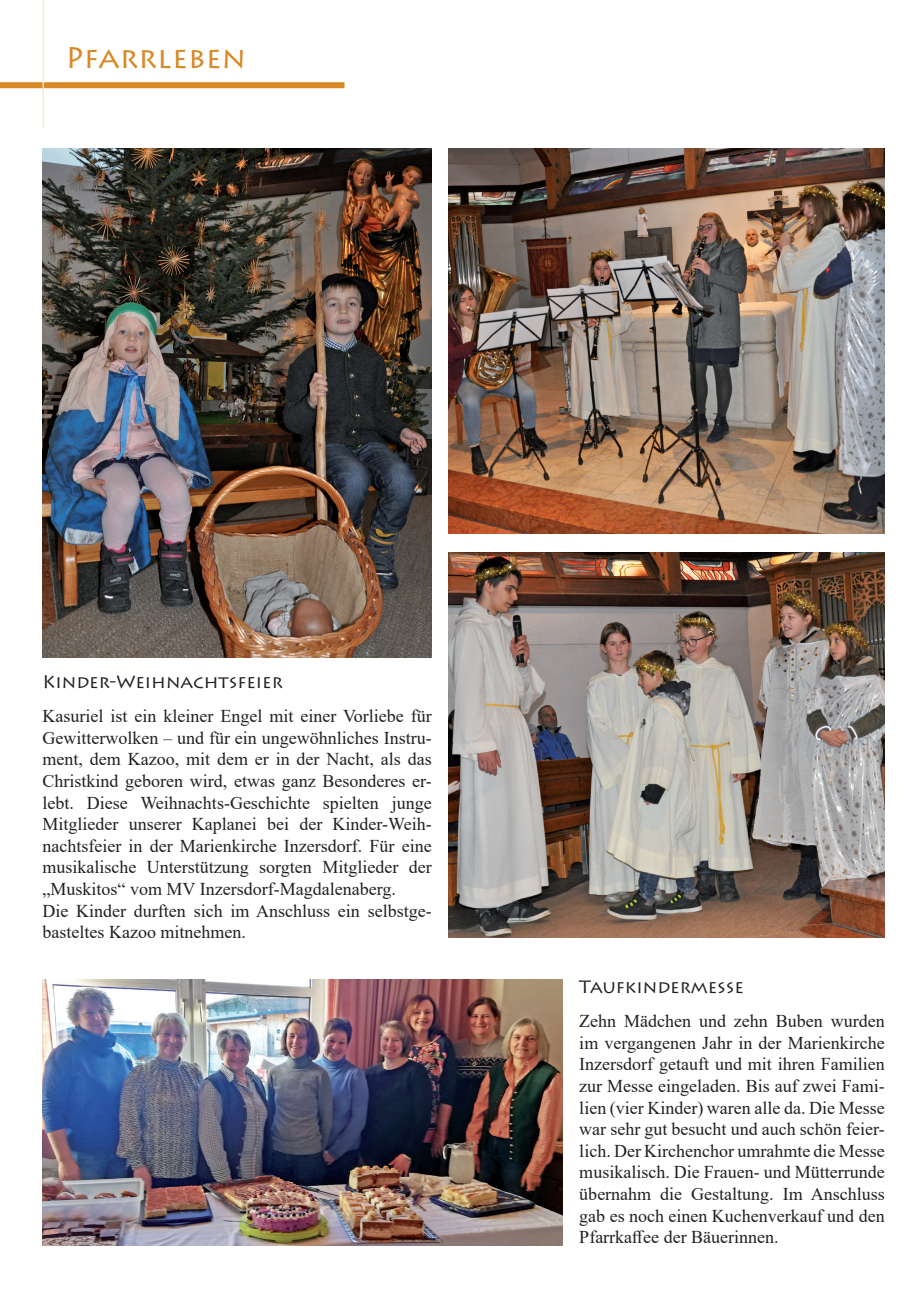
<style>
.page{position:relative;width:906px;height:1289px;background:#fff}
.page>*{position:absolute;margin:0;border:0;box-sizing:border-box;transform-origin:0 0}
.t1{font:30px "Lithos Pro";letter-spacing:.005em;color:#d88825}
.t2{font:18px/21.6px "Times New Roman";color:#231f20}
.t3{font:18px "Lithos Pro";color:#231f20}
</style>
<div class="page">
<img style="left:449px;top:149px;width:435px;height:385px">
<img style="left:449px;top:552px;width:435px;height:385px">
<img style="left:43px;top:149px;width:389px;height:508px">
<div style="left:0;top:82px;width:344px;height:6px;background:#d88825"></div>
<hr style="left:43px;top:0;width:1px;height:128px;background:#f8e9d5">
<img style="left:43px;top:979px;width:519px;height:266px">
<h1 class="t1" style="left:65px;top:40px;width:182px">Pfarrleben</h1>
<p class="t3" style="left:43px;top:671px;width:242px">Kinder-Weihnachtsfeier</p>
<p class="t2" style="left:43px;top:704px;width:391px">Kasuriel ist ein kleiner Engel mit einer Vorliebe für Gewitterwolken – und für ein ungewöhnliches Instru&shy;ment, dem Kazoo, mit dem er in der Nacht, als das Christkind geboren wird, etwas ganz Besonderes er&shy;lebt. Diese Weihnachts-Geschichte spielten junge Mitglieder unserer Kaplanei bei der Kinder-Weih&shy;nachtsfeier in der Marienkirche Inzersdorf. Für eine musikalische Unterstützung sorgten Mitglieder der „Muskitos“ vom MV Inzersdorf-Magdalenaberg.<br>Die Kinder durften sich im Anschluss ein selbstge&shy;basteltes Kazoo mitnehmen.</p>
<p class="t3" style="left:579px;top:976px;width:166px">Taufkindermesse</p>
<p class="t2" style="left:579px;top:1009px;width:307px;text-align:justify">Zehn Mädchen und zehn Buben wurden im vergangenen Jahr in der Marienkirche Inzersdorf getauft und mit ihren Familien zur Messe eingeladen. Bis auf zwei Fami&shy;lien (vier Kinder) waren alle da. Die Messe war sehr gut besucht und auch schön feier&shy;lich. Der Kirchenchor umrahmte die Messe musikalisch. Die Frauen- und Mütterrunde übernahm die Gestaltung. Im Anschluss gab es noch einen Kuchenverkauf und den Pfarrkaffee der Bäuerinnen.</p>
</div>
